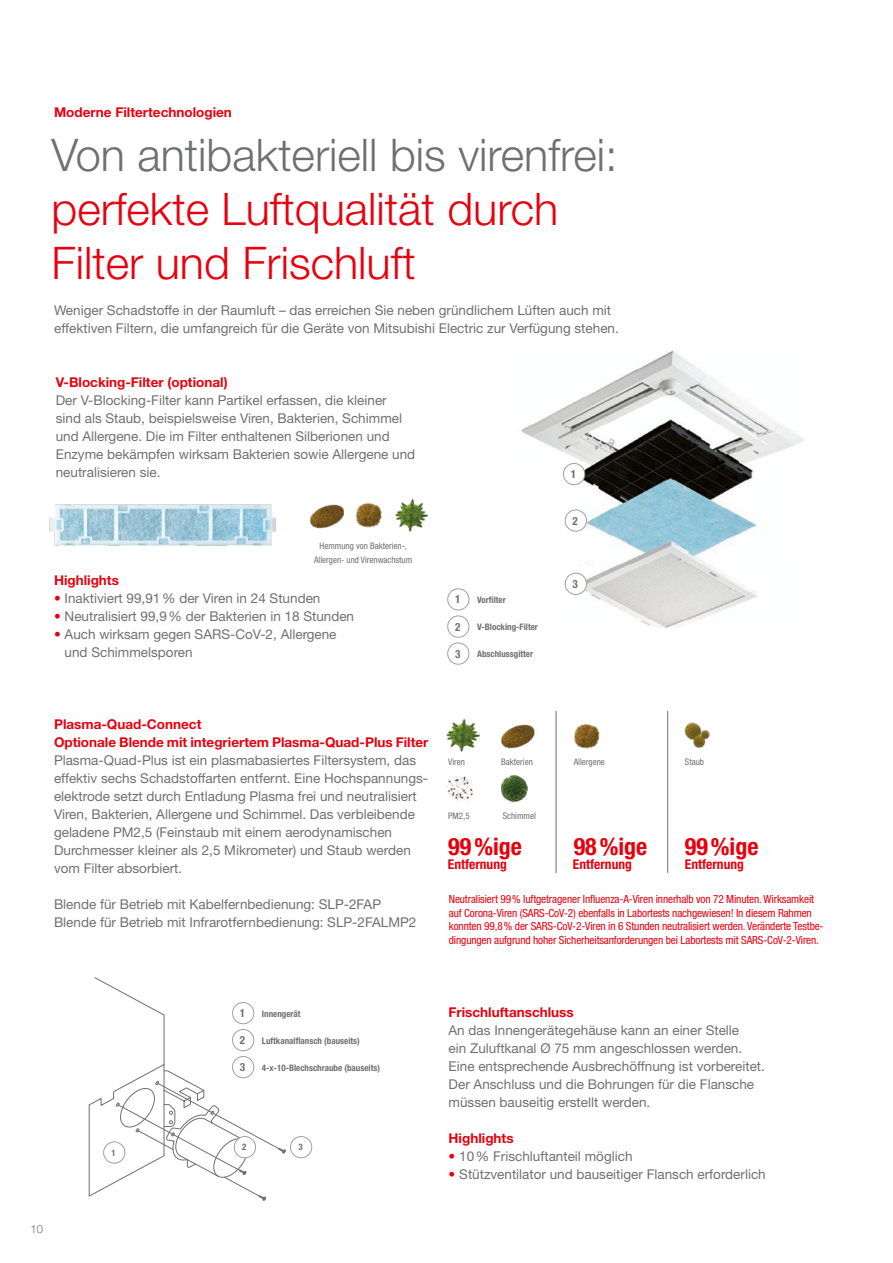
<style>
.page{position:relative;width:893px;height:1263px;background:#fff}
.page>*{position:absolute;margin:0;border:0;box-sizing:border-box;transform-origin:0 0}
.t1{font:300 45px/54px "Helvetica Neue LT Pro";color:#e7000e}
.t2{font:300 45px "Helvetica Neue LT Pro";color:#6f7070}
.t3{font:700 condensed 24px "Helvetica Neue LT Pro";color:#e7000e}
.t4{font:13.5px/18px "Helvetica Neue LT Pro";color:#6f7070}
.t5{font:700 13.5px/18px "Helvetica Neue LT Pro";color:#e7000e}
.t6{font:700 condensed 13.5px "Helvetica Neue LT Pro";color:#e7000e}
.t7{font:condensed 11.25px/13.5px "Helvetica Neue LT Pro";letter-spacing:-.01em;color:#e7000e}
.t8{font:700 condensed 11.25px "Helvetica Neue LT Pro";color:#6f7070}
.t9{font:300 11.25px "Helvetica Neue LT Pro";color:#6f7070}
.t10{font:700 condensed 9px "Helvetica Neue LT Pro";color:#6f7070}
.t11{font:condensed 9px/13.5px "Helvetica Neue LT Pro";color:#6f7070;text-align:center}
.s1{color:#e7000e}
</style>
<div class="page">
<img style="left:49px;top:504px;width:227px;height:42px">
<img style="left:356px;top:502px;width:26px;height:26px">
<img style="left:310px;top:504px;width:34px;height:25px">
<img style="left:395px;top:499px;width:33px;height:33px">
<img style="left:521px;top:350px;width:283px;height:278px">
<div style="left:563px;top:463px;width:22px;height:22px;background:#fff;border-radius:50%"></div>
<div style="left:563px;top:463px;width:22px;height:22px;border:1px solid #9fa0a0;border-radius:50%"></div>
<div style="left:565px;top:510px;width:21px;height:21px;background:#fff;border-radius:50%"></div>
<div style="left:565px;top:510px;width:22px;height:22px;border:1px solid #9fa0a0;border-radius:50%"></div>
<div style="left:565px;top:573px;width:21px;height:21px;background:#fff;border-radius:50%"></div>
<div style="left:565px;top:573px;width:22px;height:22px;border:1px solid #9fa0a0;border-radius:50%"></div>
<div style="left:447px;top:588px;width:22px;height:22px;border:1px solid #9fa0a0;border-radius:50%"></div>
<div style="left:447px;top:615px;width:22px;height:22px;border:1px solid #9fa0a0;border-radius:50%"></div>
<div style="left:447px;top:642px;width:22px;height:22px;border:1px solid #9fa0a0;border-radius:50%"></div>
<svg style="left:88px;top:977px;width:198px;height:224px"></svg>
<div style="left:234px;top:1136px;width:21px;height:22px;background:#fff;border-radius:50%"></div>
<div style="left:234px;top:1136px;width:22px;height:22px;border:1px solid #9fa0a0;border-radius:50%"></div>
<div style="left:104px;top:1142px;width:21px;height:21px;background:#fff;border-radius:50%"></div>
<div style="left:103px;top:1141px;width:22px;height:22px;border:1px solid #9fa0a0;border-radius:50%"></div>
<div style="left:233px;top:1002px;width:21px;height:22px;background:#fff;border-radius:50%"></div>
<div style="left:232px;top:1002px;width:22px;height:22px;border:1px solid #9fa0a0;border-radius:50%"></div>
<div style="left:233px;top:1029px;width:21px;height:22px;background:#fff;border-radius:50%"></div>
<div style="left:232px;top:1029px;width:22px;height:22px;border:1px solid #9fa0a0;border-radius:50%"></div>
<div style="left:233px;top:1056px;width:21px;height:22px;background:#fff;border-radius:50%"></div>
<div style="left:232px;top:1056px;width:22px;height:22px;border:1px solid #9fa0a0;border-radius:50%"></div>
<div style="left:290px;top:1136px;width:22px;height:22px;border:1px solid #9fa0a0;border-radius:50%"></div>
<img style="left:574px;top:723px;width:26px;height:26px">
<img style="left:685px;top:722px;width:24px;height:26px">
<img style="left:501px;top:775px;width:27px;height:28px">
<img style="left:446px;top:776px;width:27px;height:25px">
<img style="left:446px;top:718px;width:33px;height:34px">
<img style="left:501px;top:724px;width:33px;height:25px">
<hr style="left:556px;top:711px;width:1px;height:162px;background:#6f7070">
<hr style="left:667px;top:711px;width:1px;height:162px;background:#6f7070">
<p class="t5" style="left:54px;top:103px;width:179px">Moderne Filtertechnologien</p>
<h1 class="t2" style="left:52px;top:127px;width:568px">Von antibakteriell bis virenfrei:</h1>
<h1 class="t1" style="left:52px;top:181px;width:508px">perfekte Luftqualität durch<br>Filter und Frischluft</h1>
<p class="t4" style="left:54px;top:301px;width:566px">Weniger Schadstoffe in der Raumluft – das erreichen Sie neben gründlichem Lüften auch mit effektiven Filtern, die umfangreich für die Geräte von Mitsubishi Electric zur Verfügung stehen.</p>
<p class="t5" style="left:56px;top:373px;width:173px">V-Blocking-Filter (optional)</p>
<p class="t4" style="left:56px;top:391px;width:361px">Der V-Blocking-Filter kann Partikel erfassen, die kleiner sind als Staub, beispielsweise Viren, Bakterien, Schimmel und Allergene. Die im Filter enthaltenen Silberionen und Enzyme bekämpfen wirksam Bakterien sowie Allergene und neutralisieren sie.</p>
<p class="t11" style="left:314px;top:539px;width:100px">Hemmung von Bakterien-,<br>Allergen- und Virenwachstum</p>
<p class="t5" style="left:54px;top:571px;width:66px">Highlights</p>
<p class="t4" style="left:54px;top:589px;width:268px"><span class="s1">•</span> Inaktiviert 99,91% der Viren in 24 Stunden</p>
<p class="t4" style="left:54px;top:607px;width:302px"><span class="s1">•</span> Neutralisiert 99,9% der Bakterien in 18 Stunden</p>
<p class="t4" style="left:65px;top:625px;width:273px;text-indent:-11px"><span class="s1">•</span> Auch wirksam gegen SARS-CoV-2, Allergene und Schimmelsporen</p>
<p class="t8" style="left:455px;top:593px;width:7px">1</p>
<p class="t10" style="left:477px;top:594px;width:30px">Vorfilter</p>
<p class="t8" style="left:455px;top:620px;width:7px">2</p>
<p class="t10" style="left:477px;top:621px;width:62px">V-Blocking-Filter</p>
<p class="t8" style="left:455px;top:647px;width:7px">3</p>
<p class="t10" style="left:477px;top:648px;width:57px">Abschlussgitter</p>
<p class="t8" style="left:571px;top:467px;width:7px">1</p>
<p class="t8" style="left:573px;top:514px;width:7px">2</p>
<p class="t8" style="left:573px;top:577px;width:7px">3</p>
<p class="t5" style="left:54px;top:715px;width:376px">Plasma-Quad-Connect<br>Optionale Blende mit integriertem Plasma-Quad-Plus Filter</p>
<p class="t4" style="left:54px;top:751px;width:374px">Plasma-Quad-Plus ist ein plasmabasiertes Filtersystem, das effektiv sechs Schadstoffarten entfernt. Eine Hochspannungs&shy;elektrode setzt durch Entladung Plasma frei und neutralisiert Viren, Bakterien, Allergene und Schimmel. Das verbleibende geladene PM2,5 (Feinstaub mit einem aerodynamischen Durchmesser kleiner als 2,5 Mikrometer) und Staub werden vom Filter absorbiert.</p>
<p class="t4" style="left:54px;top:895px;width:364px">Blende für Betrieb mit Kabelfernbedienung: SLP-2FAP<br>Blende für Betrieb mit Infrarotfernbedienung: SLP-2FALMP2</p>
<p class="t11" style="left:448px;top:755px;width:18px">Viren</p>
<p class="t11" style="left:574px;top:755px;width:33px">Allergene</p>
<p class="t11" style="left:685px;top:755px;width:21px">Staub</p>
<p class="t11" style="left:501px;top:755px;width:33px">Bakterien</p>
<p class="t11" style="left:503px;top:809px;width:35px">Schimmel</p>
<h2 class="t3" style="left:448px;top:832px;width:75px">99%ige</h2>
<p class="t6" style="left:448px;top:856px;width:60px">Entfernung</p>
<p class="t11" style="left:448px;top:809px;width:23px">PM2,5</p>
<h2 class="t3" style="left:574px;top:832px;width:75px">98%ige</h2>
<p class="t6" style="left:573px;top:856px;width:60px">Entfernung</p>
<h2 class="t3" style="left:685px;top:832px;width:75px">99%ige</h2>
<p class="t6" style="left:685px;top:856px;width:60px">Entfernung</p>
<p class="t7" style="left:449px;top:892px;width:376px">Neutralisiert 99% luftgetragener Influenza-A-Viren innerhalb von 72 Minuten. Wirksamkeit auf Corona-Viren (SARS-CoV-2) ebenfalls in Labortests nachgewiesen! In diesem Rahmen konnten 99,8% der SARS-CoV-2-Viren in 6 Stunden neutralisiert werden. Veränderte Testbe&shy;dingungen aufgrund hoher Sicherheitsanforderungen bei Labortests mit SARS-CoV-2-Viren.</p>
<p class="t9" style="left:30px;top:1222px;width:14px">10</p>
<p class="t10" style="left:112px;top:1147px;width:6px">1</p>
<p class="t8" style="left:240px;top:1006px;width:7px">1</p>
<p class="t10" style="left:262px;top:1008px;width:40px">Innengerät</p>
<p class="t8" style="left:240px;top:1033px;width:7px">2</p>
<p class="t10" style="left:262px;top:1035px;width:99px">Luftkanalflansch (bauseits)</p>
<p class="t8" style="left:240px;top:1060px;width:7px">3</p>
<p class="t10" style="left:262px;top:1062px;width:120px">4-x-10-Blechschraube (bauseits)</p>
<p class="t10" style="left:242px;top:1142px;width:6px">2</p>
<p class="t10" style="left:298px;top:1142px;width:6px">3</p>
<p class="t5" style="left:449px;top:1003px;width:127px">Frischluftanschluss</p>
<p class="t4" style="left:449px;top:1021px;width:318px">An das Innengerätegehäuse kann an einer Stelle<br>ein Zuluftkanal Ø 75 mm angeschlossen werden.<br>Eine entsprechende Ausbrechöffnung ist vorbereitet.<br>Der Anschluss und die Bohrungen für die Flansche müssen bauseitig erstellt werden.</p>
<p class="t5" style="left:449px;top:1129px;width:66px">Highlights</p>
<p class="t4" style="left:449px;top:1147px;width:185px"><span class="s1">•</span> 10% Frischluftanteil möglich</p>
<p class="t4" style="left:449px;top:1165px;width:319px"><span class="s1">•</span> Stützventilator und bauseitiger Flansch erforderlich</p>
</div>
